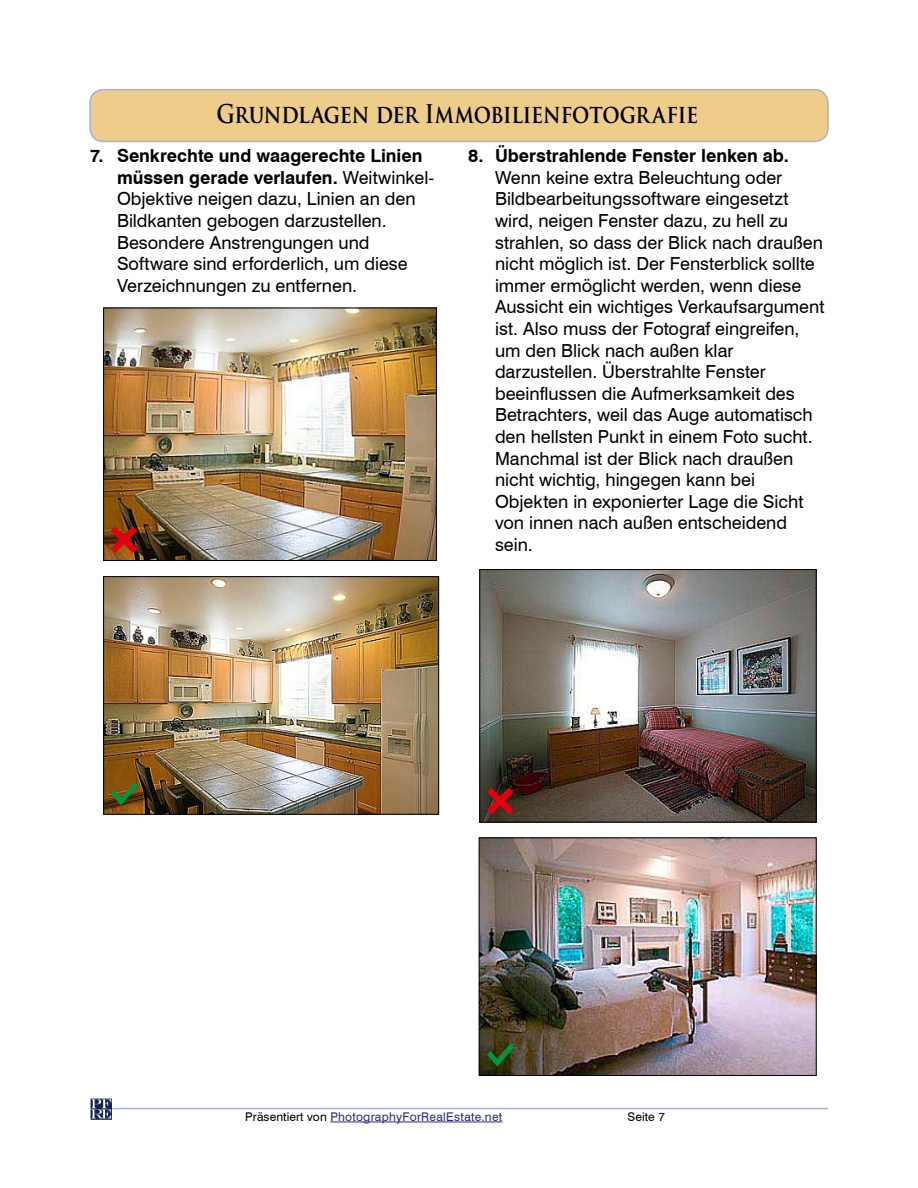
<style>
.page{position:relative;width:918px;height:1188px;background:#fff}
.page>*{position:absolute;margin:0;border:0;box-sizing:border-box;transform-origin:0 0}
.t1{font:700 25.2px "Trajan Pro";letter-spacing:-.015em;color:#000;scale:.83 1}
.t2{font:18px/21.6px "Swiss 721 BT";color:#000}
.t3{font:700 18px "Swiss 721 BT";color:#000}
.t4{font:12px "Swiss 721 BT";letter-spacing:.025em;color:#2b2c86}
.t5{font:12px "Swiss 721 BT";letter-spacing:.01em;color:#000}
.s1{font-weight:700}
.s2{color:#000}
</style>
<div class="page">
<hr style="left:112px;top:1108px;width:716px;height:1px;background:#a4b3d7">
<img style="left:90px;top:1098px;width:21px;height:21px">
<hr style="left:330px;top:1122px;width:172px;height:1px;background:#2b2c86">
<div style="left:90px;top:90px;width:738px;height:52px;background:#eecd8b;border-radius:14px"></div>
<div style="left:89px;top:89px;width:740px;height:53px;border:2px solid #a4b3d7;border-radius:14px"></div>
<img style="left:105px;top:578px;width:332px;height:235px">
<div style="left:103px;top:576px;width:336px;height:239px;border:1px solid #000"></div>
<img style="left:481px;top:571px;width:334px;height:249px">
<div style="left:479px;top:569px;width:338px;height:253px;border:1px solid #000"></div>
<img style="left:481px;top:839px;width:334px;height:235px">
<div style="left:479px;top:837px;width:338px;height:239px;border:1px solid #000"></div>
<img style="left:105px;top:310px;width:330px;height:249px">
<div style="left:103px;top:308px;width:334px;height:253px;border:1px solid #000"></div>
<svg style="left:111px;top:526px;width:26px;height:27px"></svg>
<svg style="left:111px;top:782px;width:27px;height:23px"></svg>
<svg style="left:487px;top:788px;width:26px;height:26px"></svg>
<svg style="left:487px;top:1043px;width:27px;height:24px"></svg>
<h1 class="t1" style="left:217px;top:99px;width:582px">Grundlagen der Immobilienfotografie</h1>
<p class="t2" style="left:117px;top:145px;width:319px;text-indent:-27px"><span class="s1">7. Senkrechte und waagerechte Linien müssen gerade verlaufen.</span> Weitwinkel-Objektive neigen dazu, Linien an den Bildkanten gebogen darzustellen.<br>Besondere Anstrengungen und Software sind erforderlich, um diese Verzeichnungen zu entfernen.</p>
<p class="t3" style="left:468px;top:145px;width:322px">8. Überstrahlende Fenster lenken ab.</p>
<p class="t2" style="left:495px;top:166px;width:331px">Wenn keine extra Beleuchtung oder Bildbearbeitungssoftware eingesetzt wird, neigen Fenster dazu, zu hell zu strahlen, so dass der Blick nach draußen nicht möglich ist. Der Fensterblick sollte immer ermöglicht werden, wenn diese Aussicht ein wichtiges Verkaufsargument ist. Also muss der Fotograf eingreifen, um den Blick nach außen klar darzustellen. Überstrahlte Fenster beeinflussen die Aufmerksamkeit des Betrachters, weil das Auge automatisch den hellsten Punkt in einem Foto sucht.<br>Manchmal ist der Blick nach draußen nicht wichtig, hingegen kann bei Objekten in exponierter Lage die Sicht von innen nach außen entscheidend sein.</p>
<p class="t4" style="left:245px;top:1109px;width:259px"><span class="s2">Präsentiert von</span> PhotographyForRealEstate.net</p>
<p class="t5" style="left:628px;top:1109px;width:39px">Seite 7</p>
</div>
